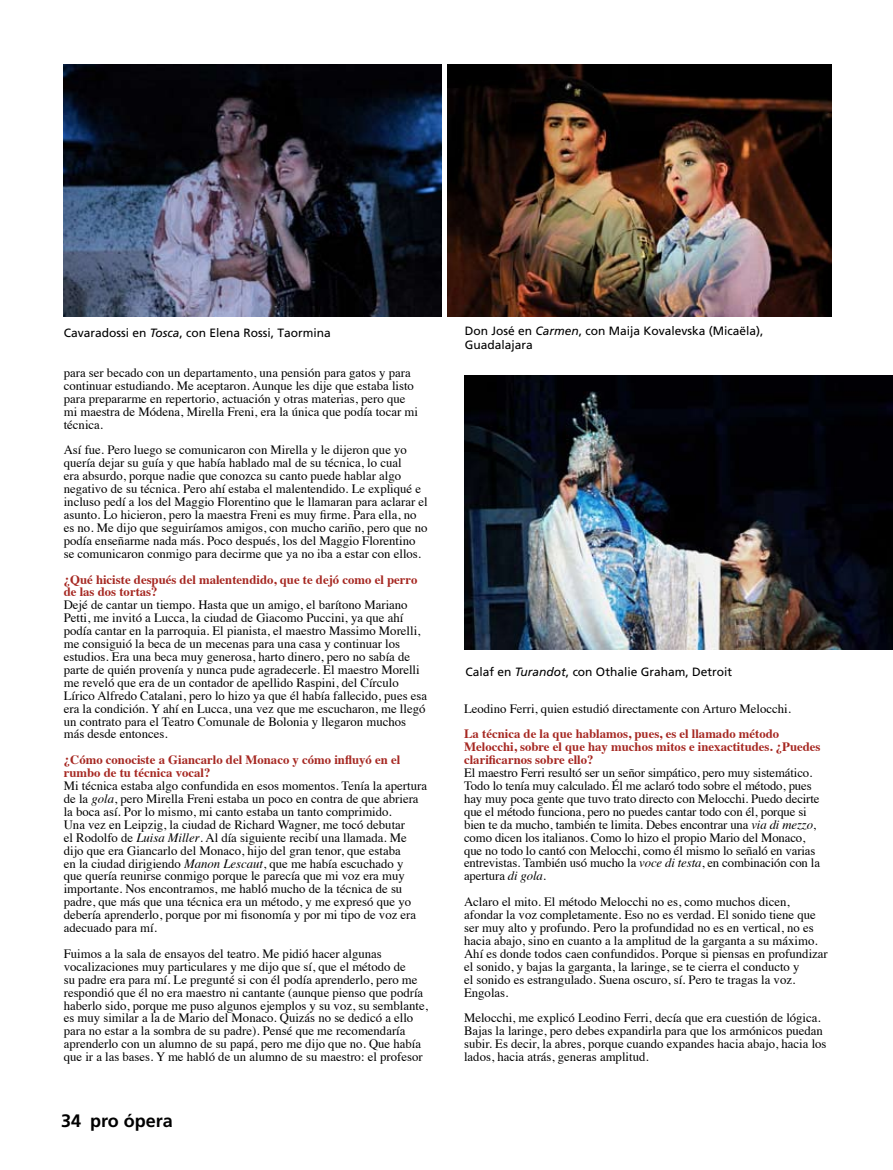
<style>
.page{position:relative;width:893px;height:1170px;background:#fff}
.page>*{position:absolute;margin:0;border:0;box-sizing:border-box;transform-origin:0 0}
.t1{font:700 18px "Frutiger";color:#000}
.t2{font:12.75px/12.9px "Times";color:#000}
.t3{font:700 12.75px/12.9px "Times";color:#a62822}
.t4{font:12px/13.5px "Frutiger";color:#000}
.s1{font-style:italic}
</style>
<div class="page">
<img style="left:63px;top:65px;width:379px;height:252px">
<img style="left:447px;top:65px;width:385px;height:252px">
<img style="left:464px;top:376px;width:429px;height:273px">
<p class="t4" style="left:64px;top:326px;width:269px">Cavaradossi en <span class="s1">Tosca</span>, con Elena Rossi, Taormina</p>
<p class="t4" style="left:465px;top:324px;width:300px">Don José en <span class="s1">Carmen</span>, con Maija Kovalevska (Micaëla),<br>Guadalajara</p>
<p class="t2" style="left:64px;top:365px;width:356px">para ser becado con un departamento, una pensión para gatos y para continuar estudiando. Me aceptaron. Aunque les dije que estaba listo para prepararme en repertorio, actuación y otras materias, pero que mi maestra de Módena, Mirella Freni, era la única que podía tocar mi técnica.</p>
<p class="t2" style="left:64px;top:442px;width:366px">Así fue. Pero luego se comunicaron con Mirella y le dijeron que yo quería dejar su guía y que había hablado mal de su técnica, lo cual<br>era absurdo, porque nadie que conozca su canto puede hablar algo negativo de su técnica. Pero ahí estaba el malentendido. Le expliqué e incluso pedí a los del Maggio Florentino que le llamaran para aclarar el asunto. Lo hicieron, pero la maestra Freni es muy firme. Para ella, no es no. Me dijo que seguiríamos amigos, con mucho cariño, pero que no podía enseñarme nada más. Poco después, los del Maggio Florentino se comunicaron conmigo para decirme que ya no iba a estar con ellos.</p>
<p class="t3" style="left:64px;top:571px;width:355px">¿Qué hiciste después del malentendido, que te dejó como el perro de las dos tortas?</p>
<p class="t2" style="left:64px;top:597px;width:365px">Dejé de cantar un tiempo. Hasta que un amigo, el barítono Mariano Petti, me invitó a Lucca, la ciudad de Giacomo Puccini, ya que ahí podía cantar en la parroquia. El pianista, el maestro Massimo Morelli, me consiguió la beca de un mecenas para una casa y continuar los estudios. Era una beca muy generosa, harto dinero, pero no sabía de parte de quién provenía y nunca pude agradecerle. El maestro Morelli me reveló que era de un contador de apellido Raspini, del Círculo Lírico Alfredo Catalani, pero lo hizo ya que él había fallecido, pues esa era la condición. Y ahí en Lucca, una vez que me escucharon, me llegó un contrato para el Teatro Comunale de Bolonia y llegaron muchos más desde entonces.</p>
<p class="t3" style="left:64px;top:752px;width:338px">¿Cómo conociste a Giancarlo del Monaco y cómo influyó en el rumbo de tu técnica vocal?</p>
<p class="t2" style="left:64px;top:778px;width:365px">Mi técnica estaba algo confundida en esos momentos. Tenía la apertura de la <span class="s1">gola</span>, pero Mirella Freni estaba un poco en contra de que abriera la boca así. Por lo mismo, mi canto estaba un tanto comprimido.<br>Una vez en Leipzig, la ciudad de Richard Wagner, me tocó debutar<br>el Rodolfo de <span class="s1">Luisa Miller</span>. Al día siguiente recibí una llamada. Me dijo que era Giancarlo del Monaco, hijo del gran tenor, que estaba<br>en la ciudad dirigiendo <span class="s1">Manon Lescaut</span>, que me había escuchado y<br>que quería reunirse conmigo porque le parecía que mi voz era muy importante. Nos encontramos, me habló mucho de la técnica de su padre, que más que una técnica era un método, y me expresó que yo debería aprenderlo, porque por mi fisonomía y por mi tipo de voz era adecuado para mí.</p>
<p class="t2" style="left:64px;top:945px;width:366px">Fuimos a la sala de ensayos del teatro. Me pidió hacer algunas vocalizaciones muy particulares y me dijo que sí, que el método de<br>su padre era para mí. Le pregunté si con él podía aprenderlo, pero me respondió que él no era maestro ni cantante (aunque pienso que podría haberlo sido, porque me puso algunos ejemplos y su voz, su semblante, es muy similar a la de Mario del Monaco. Quizás no se dedicó a ello para no estar a la sombra de su padre). Pensé que me recomendaría aprenderlo con un alumno de su papá, pero me dijo que no. Que había que ir a las bases. Y me habló de un alumno de su maestro: el profesor</p>
<h1 class="t1" style="left:61px;top:1109px;width:113px">34 pro ópera</h1>
<p class="t4" style="left:465px;top:664px;width:268px">Calaf en <span class="s1">Turandot</span>, con Othalie Graham, Detroit</p>
<p class="t2" style="left:464px;top:700px;width:328px">Leodino Ferri, quien estudió directamente con Arturo Melocchi.</p>
<p class="t3" style="left:464px;top:726px;width:358px">La técnica de la que hablamos, pues, es el llamado método<br>Melocchi, sobre el que hay muchos mitos e inexactitudes. ¿Puedes clarificarnos sobre ello?</p>
<p class="t2" style="left:464px;top:765px;width:357px">El maestro Ferri resultó ser un señor simpático, pero muy sistemático.<br>Todo lo tenía muy calculado. Él me aclaró todo sobre el método, pues hay muy poca gente que tuvo trato directo con Melocchi. Puedo decirte que el método funciona, pero no puedes cantar todo con él, porque si bien te da mucho, también te limita. Debes encontrar una <span class="s1">via di mezzo</span>, como dicen los italianos. Como lo hizo el propio Mario del Monaco, que no todo lo cantó con Melocchi, como él mismo lo señaló en varias entrevistas. También usó mucho la <span class="s1">voce di testa</span>, en combinación con la apertura <span class="s1">di gola</span>.</p>
<p class="t2" style="left:464px;top:894px;width:365px">Aclaro el mito. El método Melocchi no es, como muchos dicen, afondar la voz completamente. Eso no es verdad. El sonido tiene que ser muy alto y profundo. Pero la profundidad no es en vertical, no es hacia abajo, sino en cuanto a la amplitud de la garganta a su máximo.<br>Ahí es donde todos caen confundidos. Porque si piensas en profundizar el sonido, y bajas la garganta, la laringe, se te cierra el conducto y<br>el sonido es estrangulado. Suena oscuro, sí. Pero te tragas la voz.<br>Engolas.</p>
<p class="t2" style="left:464px;top:1010px;width:364px">Melocchi, me explicó Leodino Ferri, decía que era cuestión de lógica.<br>Bajas la laringe, pero debes expandirla para que los armónicos puedan subir. Es decir, la abres, porque cuando expandes hacia abajo, hacia los lados, hacia atrás, generas amplitud.</p>
</div>
